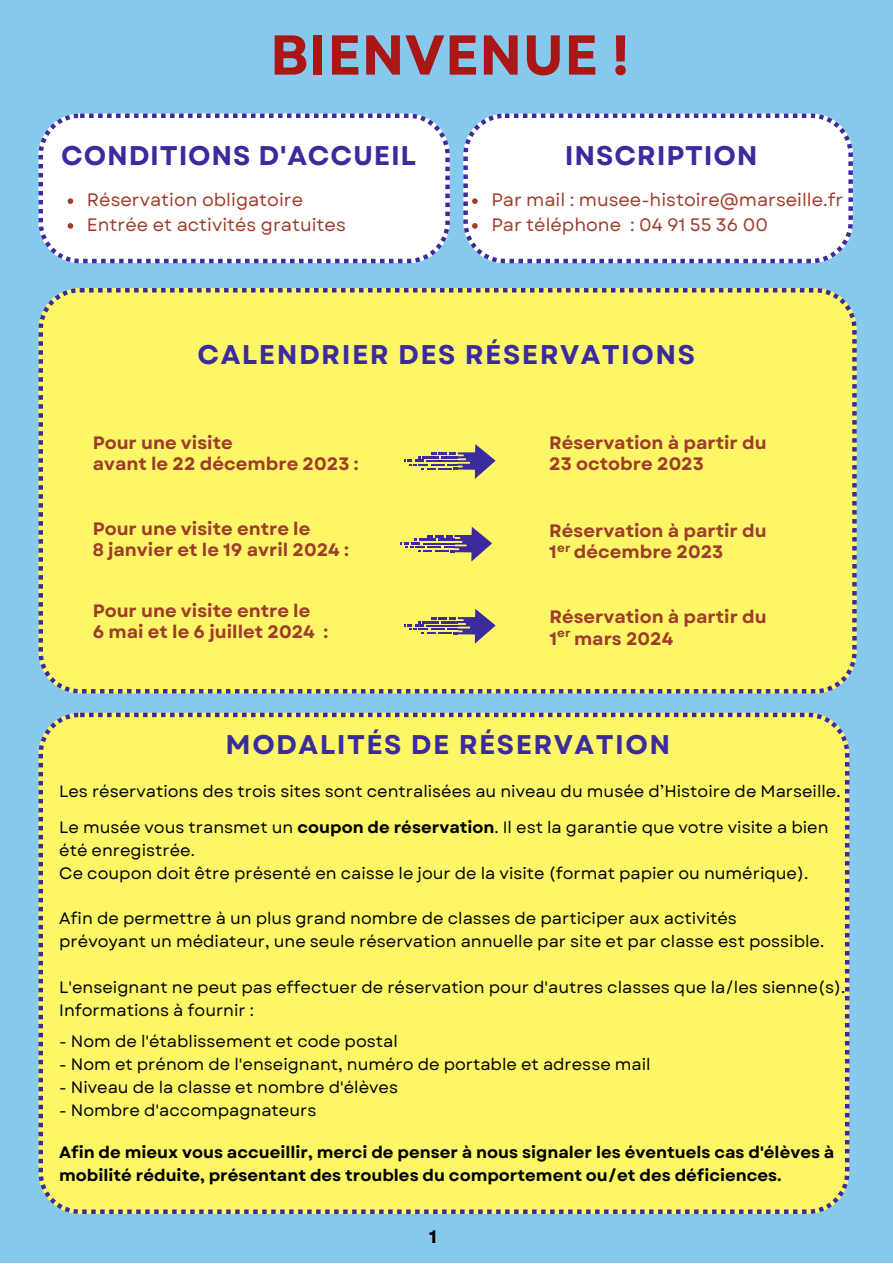
<style>
.page{position:relative;width:893px;height:1264px;background:#fff}
.page>*{position:absolute;margin:0;border:0;box-sizing:border-box;transform-origin:0 0}
.t1{font:700 55.95px "Garet";letter-spacing:.005em;color:#ab1717}
.t2{font:700 27px "Garet";letter-spacing:.055em;color:#3b2b9f}
.t3{font:700 27px "Garet";letter-spacing:.03em;color:#3b2b9f}
.t4{font:700 18px/21.3px "Garet";color:#9f3c2b}
.t5{font:18px "Garet";color:#9f3c2b}
.t6{font:700 18px "Garet";color:#000}
.t7{font:16.5px/23px "Garet";color:#000}
.t8{font:700 16.5px/23px "Garet";color:#000}
.t9{font:700 12px "Garet";color:#9f3c2b}
.s1{font-weight:700}
</style>
<div class="page">
<div style="left:0;top:0;width:892px;height:1262px;background:#87c8ed"></div>
<svg style="left:463px;top:113px;width:389px;height:150px;background:#f4f5fa"></svg>
<div style="left:38px;top:288px;width:818px;height:405px;background:#fdf768"></div>
<svg style="left:38px;top:113px;width:412px;height:150px;background:#f4f5fa"></svg>
<div style="left:38px;top:712px;width:811px;height:501px;background:#fdf768"></div>
<svg style="left:404px;top:444px;width:91px;height:35px;background:#bdb479"></svg>
<svg style="left:68px;top:198px;width:5px;height:6px"></svg>
<svg style="left:68px;top:223px;width:5px;height:6px"></svg>
<svg style="left:472px;top:198px;width:5px;height:6px"></svg>
<svg style="left:472px;top:223px;width:5px;height:6px"></svg>
<svg style="left:400px;top:526px;width:91px;height:35px;background:#bdb479"></svg>
<svg style="left:404px;top:609px;width:91px;height:34px;background:#bbb27a"></svg>
<p class="t1" style="left:270px;top:15px;width:361px">BIENVENUE !</p>
<p class="t3" style="left:61px;top:136px;width:356px">CONDITIONS D'ACCUEIL</p>
<p class="t5" style="left:87px;top:187px;width:218px">Réservation obligatoire</p>
<p class="t5" style="left:87px;top:212px;width:260px">Entrée et activités gratuites</p>
<p class="t3" style="left:565px;top:136px;width:194px">INSCRIPTION</p>
<p class="t5" style="left:491px;top:187px;width:353px">Par mail : musee-histoire@marseille.fr</p>
<p class="t5" style="left:491px;top:212px;width:278px">Par téléphone : 04 91 55 36 00</p>
<p class="t2" style="left:197px;top:334px;width:499px">CALENDRIER DES RÉSERVATIONS</p>
<p class="t4" style="left:93px;top:431px;width:141px">Pour une visite</p>
<p class="t4" style="left:93px;top:453px;width:267px">avant le 22 décembre 2023 :</p>
<p class="t4" style="left:93px;top:517px;width:219px">Pour une visite entre le</p>
<p class="t4" style="left:93px;top:539px;width:258px">8 janvier et le 19 avril 2024 :</p>
<p class="t4" style="left:93px;top:600px;width:219px">Pour une visite entre le</p>
<p class="t4" style="left:93px;top:621px;width:237px">6 mai et le 6 juillet 2024 :</p>
<p class="t4" style="left:549px;top:431px;width:219px">Réservation à partir du</p>
<p class="t4" style="left:549px;top:453px;width:156px">23 octobre 2023</p>
<p class="t4" style="left:549px;top:520px;width:219px">Réservation à partir du<br>1 décembre 2023</p>
<p class="t9" style="left:557px;top:539px;width:15px">er</p>
<p class="t4" style="left:549px;top:606px;width:219px">Réservation à partir du<br>1 mars 2024</p>
<p class="t9" style="left:557px;top:624px;width:15px">er</p>
<p class="t2" style="left:226px;top:725px;width:446px">MODALITÉS DE RÉSERVATION</p>
<p class="t7" style="left:59px;top:779px;width:782px">Les réservations des trois sites sont centralisées au niveau du musée d’Histoire de Marseille.</p>
<p class="t7" style="left:59px;top:815px;width:770px">Le musée vous transmet un <span class="s1">coupon de réservation</span>. Il est la garantie que votre visite a bien été enregistrée.</p>
<p class="t7" style="left:59px;top:861px;width:750px">Ce coupon doit être présenté en caisse le jour de la visite (format papier ou numérique).</p>
<p class="t7" style="left:59px;top:907px;width:679px">Afin de permettre à un plus grand nombre de classes de participer aux activités</p>
<p class="t7" style="left:59px;top:930px;width:766px">prévoyant un médiateur, une seule réservation annuelle par site et par classe est possible.</p>
<p class="t7" style="left:59px;top:976px;width:787px">L'enseignant ne peut pas effectuer de réservation pour d'autres classes que la/les sienne(s).</p>
<p class="t7" style="left:59px;top:999px;width:196px">Informations à fournir :</p>
<p class="t7" style="left:59px;top:1030px;width:340px">- Nom de l'établissement et code postal</p>
<p class="t7" style="left:59px;top:1053px;width:593px">- Nom et prénom de l'enseignant, numéro de portable et adresse mail</p>
<p class="t7" style="left:59px;top:1076px;width:340px">- Niveau de la classe et nombre d'élèves</p>
<p class="t7" style="left:59px;top:1099px;width:259px">- Nombre d'accompagnateurs</p>
<p class="t8" style="left:59px;top:1140px;width:776px">Afin de mieux vous accueillir, merci de penser à nous signaler les éventuels cas d'élèves à mobilité réduite, présentant des troubles du comportement ou/et des déficiences.</p>
<p class="t6" style="left:429px;top:1223px;width:9px">1</p>
</div>
